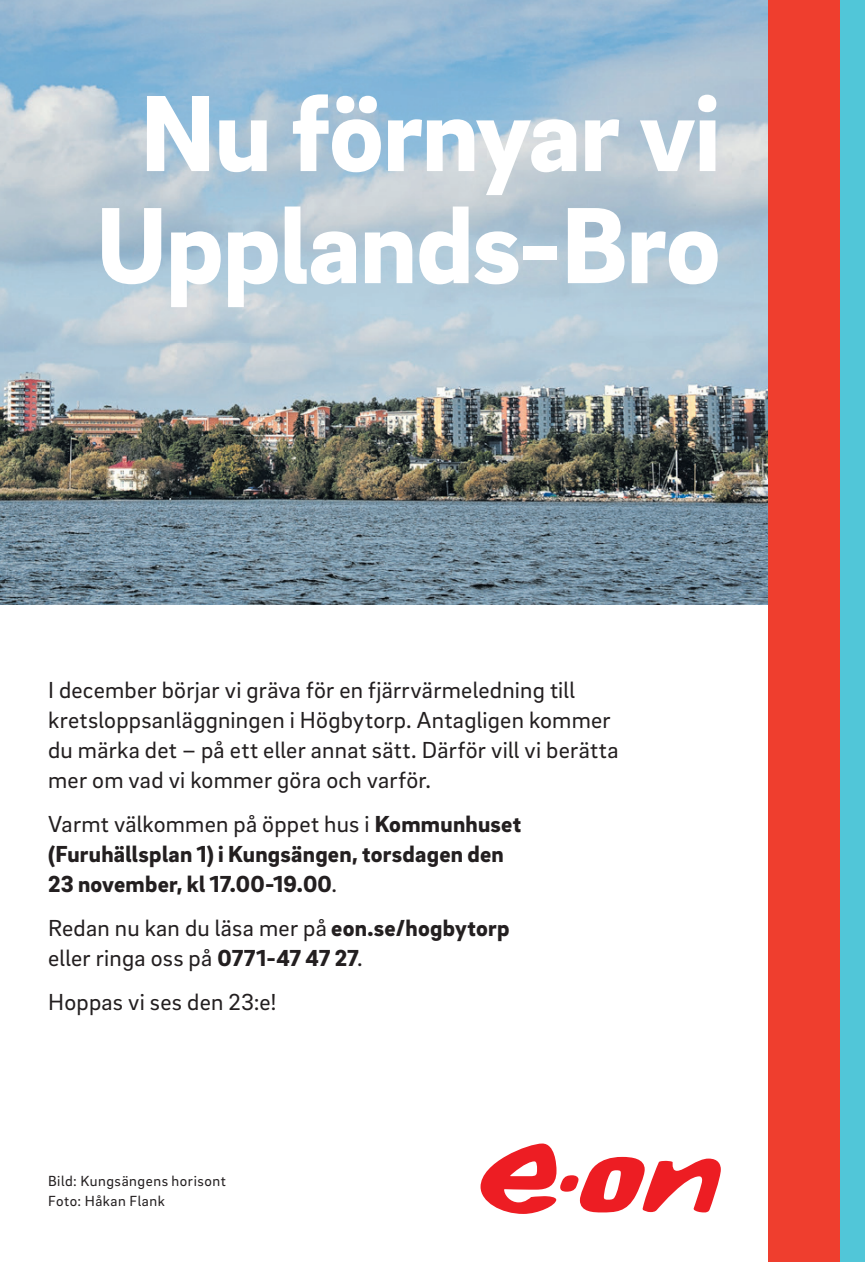
<style>
.page{position:relative;width:865px;height:1262px;background:#fff}
.page>*{position:absolute;margin:0;border:0;box-sizing:border-box;transform-origin:0 0}
.t1{font:900 111px/112px "Brix Sans";letter-spacing:-.01em;color:#fff;text-align:center}
.t2{font:23.75px/30px "Brix Sans";letter-spacing:.01em;color:#231f20}
.t3{font:900 23.75px/30px "Brix Sans";letter-spacing:.01em;color:#231f20}
.t4{font:15px/20px "Brix Sans";letter-spacing:.035em;color:#231f20}
.s1{font-weight:400}
.s2{font-weight:900}
</style>
<div class="page">
<img style="left:0;top:0;width:769px;height:604px">
<div style="left:769px;top:0;width:96px;height:1261px;background:#ef3e2e"></div>
<div style="left:841px;top:0;width:24px;height:1261px;background:#51c6d8"></div>
<svg style="left:480px;top:1143px;width:240px;height:70px"></svg>
<h1 class="t1" style="left:96px;top:72px;width:626px">Nu förnyar vi<br>Upplands-Bro</h1>
<p class="t2" style="left:48px;top:673px;width:572px">I december börjar vi gräva för en fjärrvärmeledning till kretsloppsanläggningen i Högbytorp. Antagligen kommer du märka det – på ett eller annat sätt. Därför vill vi berätta mer om vad vi kommer göra och varför.</p>
<p class="t3" style="left:48px;top:807px;width:475px"><span class="s1">Varmt välkommen på öppet hus i</span> Kommunhuset (Furuhällsplan 1) i Kungsängen, torsdagen den<br>23 november, kl 17.00-19.00<span class="s1">.</span></p>
<p class="t2" style="left:48px;top:912px;width:463px">Redan nu kan du läsa mer på <span class="s2">eon.se/hogbytorp </span>eller ringa oss på <span class="s2">0771-47 47 27</span>.</p>
<p class="t2" style="left:48px;top:986px;width:230px">Hoppas vi ses den 23:e!</p>
<p class="t4" style="left:48px;top:1170px;width:179px">Bild: Kungsängens horisont<br>Foto: Håkan Flank</p>
</div>
